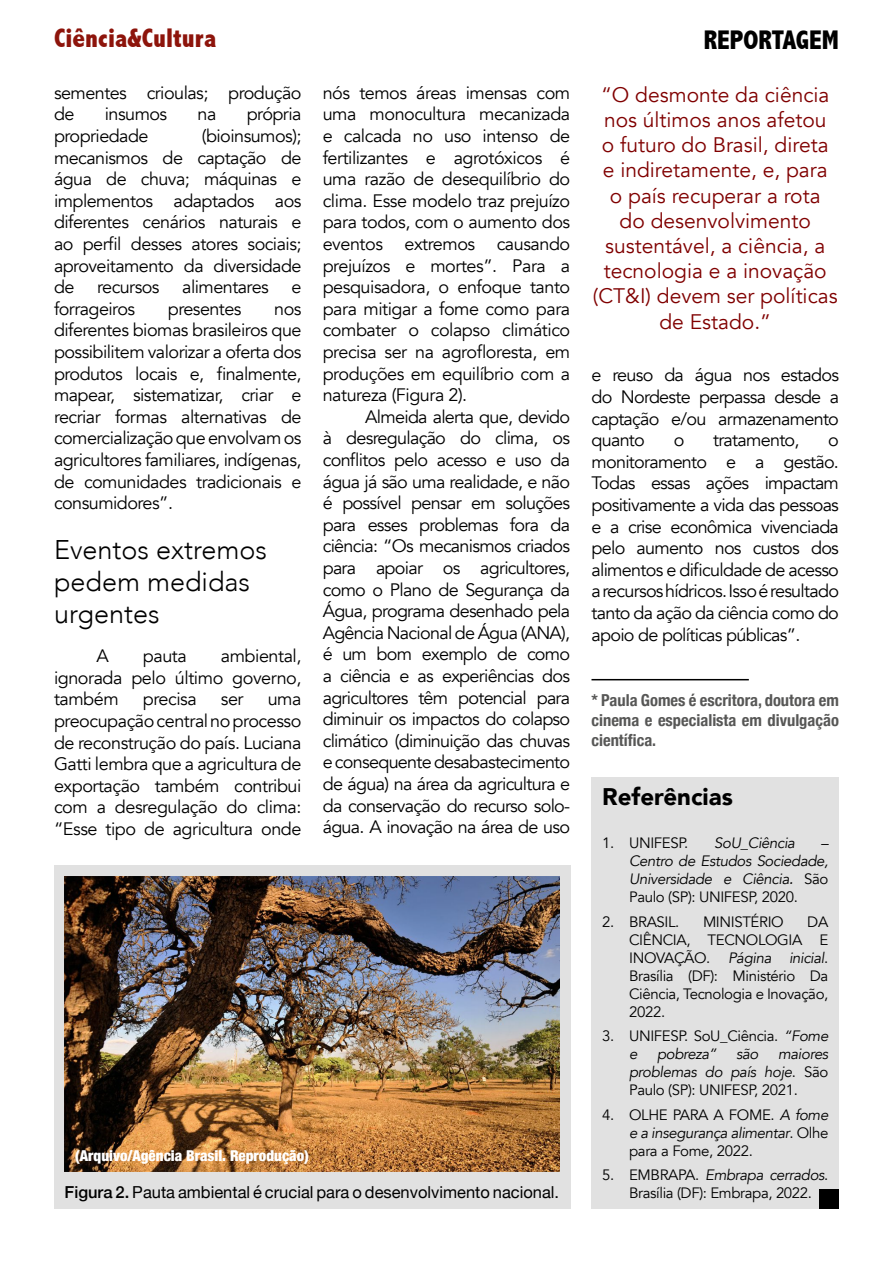
<style>
.page{position:relative;width:893px;height:1263px;background:#fff}
.page>*{position:absolute;margin:0;border:0;box-sizing:border-box;transform-origin:0 0}
.t1{font:300 27px/32.4px "Avenir";color:#000}
.t2{font:800 condensed 27px "Abadi";color:#8d140b}
.t3{font:800 condensed 27px "Abadi";color:#000}
.t4{font:900 24px "Avenir";color:#000}
.t5{font:21px/25.2px "Avenir";color:#800000;text-align:center}
.t6{font:18px/21.6px "Avenir";letter-spacing:-.03em;color:#000;text-align:justify}
.t7{font:700 condensed 16.5px/19.8px "Helvetica Neue";color:#575756;text-align:justify}
.t8{font:16.5px "Helvetica Neue";color:#000}
.t9{font:15px/18px "Avenir";letter-spacing:-.025em;color:#000;text-align:justify}
.t10{font:italic 15px/18px "Avenir";letter-spacing:-.025em;color:#000;text-align:justify}
.t11{font:900 condensed 15px "Helvetica Neue";color:#fff}
.s1{font-style:inherit}
.s2{font-style:normal}
.s3{font-style:italic}
.s4{font-weight:500}
</style>
<div class="page">
<div style="left:591px;top:778px;width:248px;height:431px;background:#e1e1e1"></div>
<div style="left:819px;top:1189px;width:20px;height:20px;background:#000"></div>
<div style="left:54px;top:865px;width:516px;height:344px;background:#e1e1e1"></div>
<img style="left:65px;top:876px;width:495px;height:295px">
<hr style="left:591px;top:679px;width:158px;height:1px;background:#000">
<h1 class="t2" style="left:54px;top:22px;width:164px">Ciência&amp;Cultura</h1>
<h1 class="t3" style="left:704px;top:25px;width:137px">REPORTAGEM</h1>
<p class="t6" style="left:54px;top:82px;width:249px">sementes crioulas; produção de</p>
<p class="t5" style="left:593px;top:82px;width:246px">“O desmonte da ciência nos últimos anos afetou<br>o futuro do Brasil, direta<br>e indiretamente, e, para<br>o país recuperar a rota<br>do desenvolvimento sustentável, a ciência, a tecnologia e a inovação (CT&amp;I) devem ser políticas de Estado.”</p>
<p class="t6" style="left:323px;top:82px;width:249px">nós temos áreas imensas com uma monocultura mecanizada e calcada no uso intenso de fertilizantes e agrotóxicos é uma razão de desequilíbrio do clima. Esse modelo traz prejuízo para todos, com o aumento dos eventos extremos causando prejuízos e mortes”. Para a pesquisadora, o enfoque tanto para mitigar a fome como para combater o colapso climático precisa ser na agrofloresta, em produções em equilíbrio com a natureza (Figura 2).</p>
<p class="t6" style="left:323px;top:406px;width:249px;text-indent:43px">Almeida alerta que, devido à desregulação do clima, os conflitos pelo acesso e uso da água já são uma realidade, e não é possível pensar em soluções para esses problemas fora da ciência: “Os mecanismos criados para apoiar os agricultores, como o Plano de Segurança da Água, programa desenhado pela Agência Nacional de Água (ANA), é um bom exemplo de como a ciência e as experiências dos agricultores têm potencial para diminuir os impactos do colapso climático (diminuição das chuvas e consequente desabastecimento de água) na área da agricultura e da conservação do recurso solo&shy;água. A inovação na área de uso</p>
<p class="t6" style="left:105px;top:104px;width:64px">insumos</p>
<p class="t6" style="left:198px;top:104px;width:20px">na</p>
<p class="t6" style="left:247px;top:104px;width:56px">própria</p>
<p class="t6" style="left:54px;top:125px;width:96px">propriedade</p>
<p class="t6" style="left:54px;top:125px;width:249px;text-indent:148px">(bioinsumos); mecanismos de captação de água de chuva; máquinas e implementos adaptados aos diferentes cenários naturais e ao perfil desses atores sociais; aproveitamento da diversidade de</p>
<p class="t6" style="left:97px;top:277px;width:64px">recursos</p>
<p class="t6" style="left:182px;top:277px;width:88px">alimentares</p>
<p class="t6" style="left:291px;top:277px;width:12px">e</p>
<p class="t6" style="left:54px;top:298px;width:83px">forrageiros</p>
<p class="t6" style="left:168px;top:298px;width:75px">presentes</p>
<p class="t6" style="left:54px;top:298px;width:249px;text-indent:220px">nos diferentes biomas brasileiros que possibilitem valorizar a oferta dos produtos locais e, finalmente, mapear, sistematizar, criar e recriar formas alternativas de comercialização que envolvam os agricultores familiares, indígenas, de comunidades tradicionais e consumidores”.</p>
<h1 class="t1" style="left:54px;top:533px;width:215px">Eventos extremos pedem medidas urgentes</h1>
<p class="t6" style="left:97px;top:645px;width:14px">A</p>
<p class="t6" style="left:143px;top:645px;width:45px">pauta</p>
<p class="t6" style="left:591px;top:365px;width:249px">e reuso da água nos estados do Nordeste perpassa desde a captação e/ou armazenamento quanto</p>
<p class="t6" style="left:674px;top:430px;width:12px">o</p>
<p class="t6" style="left:713px;top:430px;width:88px">tratamento,</p>
<p class="t6" style="left:591px;top:430px;width:249px;text-indent:237px">o monitoramento e a gestão.<br>Todas essas ações impactam positivamente a vida das pessoas e a crise econômica vivenciada pelo aumento nos custos dos alimentos e dificuldade de acesso a recursos hídricos. Isso é resultado tanto da ação da ciência como do apoio de políticas públicas”.</p>
<p class="t6" style="left:54px;top:645px;width:249px;text-indent:167px">ambiental, ignorada pelo último governo, também</p>
<p class="t6" style="left:143px;top:689px;width:55px">precisa</p>
<p class="t6" style="left:221px;top:689px;width:24px">ser</p>
<p class="t7" style="left:591px;top:689px;width:249px">* Paula Gomes é escritora, doutora em cinema e especialista em divulgação científica.</p>
<p class="t6" style="left:54px;top:689px;width:249px;text-indent:214px">uma preocupação central no processo de reconstrução do país. Luciana Gatti lembra que a agricultura de exportação também contribui com a desregulação do clima: “Esse tipo de agricultura onde</p>
<h2 class="t4" style="left:602px;top:776px;width:132px">Referências</h2>
<p class="t9" style="left:602px;top:834px;width:88px">1. UNIFESP.</p>
<p class="t10" style="left:714px;top:834px;width:82px">SoU_Ciência</p>
<p class="t10" style="left:629px;top:834px;width:201px;text-indent:192px">– Centro de Estudos Sociedade, Universidade e Ciência<span class="s1">.</span> <span class="s2">São Paulo (SP): UNIFESP, 2020.</span></p>
<p class="t9" style="left:602px;top:913px;width:79px">2. BRASIL.</p>
<p class="t9" style="left:703px;top:913px;width:82px">MINISTÉRIO</p>
<p class="t9" style="left:629px;top:913px;width:201px;text-indent:178px">DA CIÊNCIA, TECNOLOGIA E INOVAÇÃO. <span class="s3">Página inicial</span>.<br>Brasília (DF): Ministério Da Ciência, Tecnologia e Inovação, 2022.</p>
<p class="t9" style="left:629px;top:1027px;width:201px;text-indent:-27px">3. UNIFESP. SoU_Ciência. <span class="s3">“Fome e</span></p>
<p class="t10" style="left:657px;top:1045px;width:61px">pobreza”</p>
<p class="t10" style="left:736px;top:1045px;width:24px">são</p>
<p class="t9" style="left:629px;top:1045px;width:201px;text-indent:149px"><span class="s3">maiores problemas do país hoje</span>. São Paulo (SP): UNIFESP, 2021.</p>
<p class="t9" style="left:629px;top:1106px;width:201px;text-indent:-27px">4. OLHE PARA A FOME. <span class="s3">A fome e a insegurança alimentar</span>. Olhe para a Fome, 2022.</p>
<p class="t9" style="left:629px;top:1166px;width:201px;text-indent:-27px">5. EMBRAPA. <span class="s3">Embrapa cerrados</span>.<br>Brasília (DF): Embrapa, 2022.</p>
<p class="t11" style="left:75px;top:1143px;width:235px">(Arquivo/Agência Brasil. Reprodução)</p>
<p class="t8" style="left:65px;top:1180px;width:496px"><span class="s4">Figura 2.</span> Pauta ambiental é crucial para o desenvolvimento nacional.</p>
</div>
